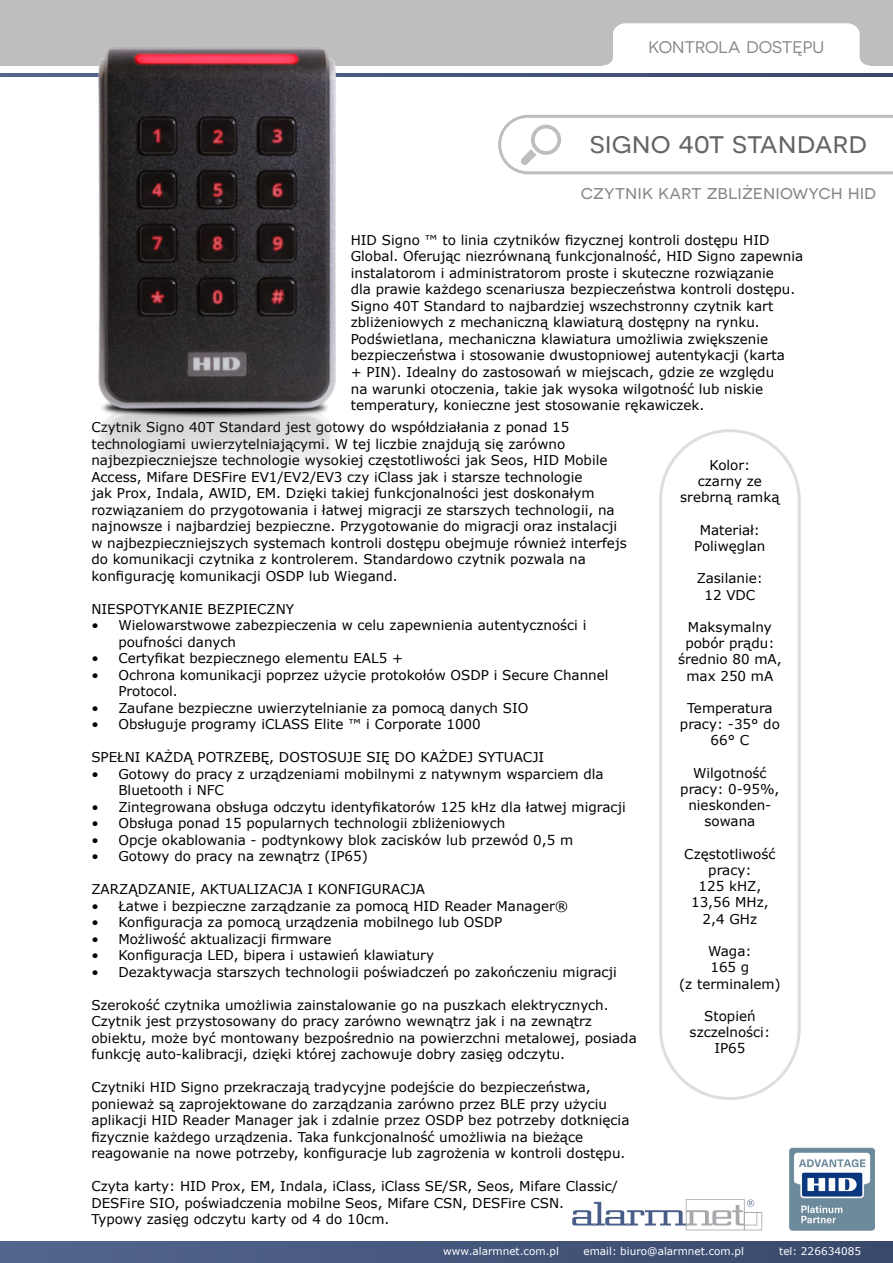
<style>
.page{position:relative;width:893px;height:1263px;background:#fff}
.page>*{position:absolute;margin:0;border:0;box-sizing:border-box;transform-origin:0 0}
.t1{font:30px "Novecentosanswide";color:#646464}
.t2{font:19.5px "Novecentosanswide";color:#878787}
.t3{font:16.8px "Novecentosanswide";color:#878787}
.t4{font:13.5px/16.5px "Verdana";color:#000}
.t5{font:10.5px "Verdana";color:#fff}
</style>
<div class="page">
<div style="left:0;top:0;width:893px;height:65px;background:#bebebe"></div>
<svg style="left:603px;top:23px;width:267px;height:43px;background:#f9f9f9"></svg>
<div style="left:0;top:1242px;width:893px;height:21px;background:linear-gradient(to right,#53668e,#39496b)"></div>
<hr style="left:0;top:74px;width:893px;height:2px;background:#3f5073">
<img style="left:789px;top:1147px;width:85px;height:84px">
<svg style="left:572px;top:1199px;width:190px;height:31px"></svg>
<div style="left:659px;top:429px;width:142px;height:671px;border:3px solid #dedede;border-radius:69px"></div>
<svg style="left:498px;top:115px;width:395px;height:59px"></svg>
<img style="left:0;top:47px;width:450px;height:418px">
<p class="t3" style="left:648px;top:37px;width:177px">KONTROLA DOSTĘPU</p>
<p class="t1" style="left:590px;top:125px;width:279px">signo 40t standard</p>
<p class="t2" style="left:581px;top:181px;width:297px">czytnik kart zbliżeniowych hid</p>
<p class="t4" style="left:351px;top:232px;width:454px">HID Signo ™ to linia czytników fizycznej kontroli dostępu HID Global. Oferując niezrównaną funkcjonalność, HID Signo zapewnia instalatorom i administratorom proste i skuteczne rozwiązanie<br>dla prawie każdego scenariusza bezpieczeństwa kontroli dostępu.<br>Signo 40T Standard to najbardziej wszechstronny czytnik kart zbliżeniowych z mechaniczną klawiaturą dostępny na rynku.<br>Podświetlana, mechaniczna klawiatura umożliwia zwiększenie bezpieczeństwa i stosowanie dwustopniowej autentykacji (karta<br>+ PIN). Idealny do zastosowań w miejscach, gdzie ze względu<br>na warunki otoczenia, takie jak wysoka wilgotność lub niskie temperatury, konieczne jest stosowanie rękawiczek.</p>
<p class="t4" style="left:91px;top:419px;width:537px">Czytnik Signo 40T Standard jest gotowy do współdziałania z ponad 15 technologiami uwierzytelniającymi. W tej liczbie znajdują się zarówno najbezpieczniejsze technologie wysokiej częstotliwości jak Seos, HID Mobile Access, Mifare DESFire EV1/EV2/EV3 czy iClass jak i starsze technologie<br>jak Prox, Indala, AWID, EM. Dzięki takiej funkcjonalności jest doskonałym rozwiązaniem do przygotowania i łatwej migracji ze starszych technologii, na najnowsze i najbardziej bezpieczne. Przygotowanie do migracji oraz instalacji w najbezpieczniejszych systemach kontroli dostępu obejmuje również interfejs do komunikacji czytnika z kontrolerem. Standardowo czytnik pozwala na konfigurację komunikacji OSDP lub Wiegand.</p>
<p class="t4" style="left:91px;top:600px;width:204px">NIESPOTYKANIE BEZPIECZNY</p>
<p class="t4" style="left:118px;top:617px;width:470px;text-indent:-27px">• Wielowarstwowe zabezpieczenia w celu zapewnienia autentyczności i poufności danych</p>
<p class="t4" style="left:91px;top:650px;width:313px">• Certyfikat bezpiecznego elementu EAL5 +</p>
<p class="t4" style="left:118px;top:666px;width:492px;text-indent:-27px">• Ochrona komunikacji poprzez użycie protokołów OSDP i Secure Channel<br>Protocol.</p>
<p class="t4" style="left:91px;top:699px;width:438px">• Zaufane bezpieczne uwierzytelnianie za pomocą danych SIO</p>
<p class="t4" style="left:91px;top:716px;width:391px">• Obsługuje programy iCLASS Elite ™ i Corporate 1000</p>
<p class="t4" style="left:91px;top:749px;width:454px">SPEŁNI KAŻDĄ POTRZEBĘ, DOSTOSUJE SIĘ DO KAŻDEJ SYTUACJI</p>
<p class="t4" style="left:118px;top:765px;width:487px;text-indent:-27px">• Gotowy do pracy z urządzeniami mobilnymi z natywnym wsparciem dla<br>Bluetooth i NFC</p>
<p class="t4" style="left:91px;top:798px;width:536px">• Zintegrowana obsługa odczytu identyfikatorów 125 kHz dla łatwej migracji</p>
<p class="t4" style="left:91px;top:815px;width:415px">• Obsługa ponad 15 popularnych technologii zbliżeniowych</p>
<p class="t4" style="left:91px;top:831px;width:483px">• Opcje okablowania - podtynkowy blok zacisków lub przewód 0,5 m</p>
<p class="t4" style="left:91px;top:848px;width:278px">• Gotowy do pracy na zewnątrz (IP65)</p>
<p class="t4" style="left:91px;top:881px;width:335px">ZARZĄDZANIE, AKTUALIZACJA I KONFIGURACJA</p>
<p class="t4" style="left:91px;top:897px;width:479px">• Łatwe i bezpieczne zarządzanie za pomocą HID Reader Manager®</p>
<p class="t4" style="left:91px;top:914px;width:412px">• Konfiguracja za pomocą urządzenia mobilnego lub OSDP</p>
<p class="t4" style="left:91px;top:930px;width:242px">• Możliwość aktualizacji firmware</p>
<p class="t4" style="left:91px;top:947px;width:344px">• Konfiguracja LED, bipera i ustawień klawiatury</p>
<p class="t4" style="left:91px;top:963px;width:527px">• Dezaktywacja starszych technologii poświadczeń po zakończeniu migracji</p>
<p class="t4" style="left:91px;top:996px;width:547px">Szerokość czytnika umożliwia zainstalowanie go na puszkach elektrycznych.<br>Czytnik jest przystosowany do pracy zarówno wewnątrz jak i na zewnątrz obiektu, może być montowany bezpośrednio na powierzchni metalowej, posiada funkcję auto-kalibracji, dzięki której zachowuje dobry zasięg odczytu.</p>
<p class="t4" style="left:91px;top:1079px;width:540px">Czytniki HID Signo przekraczają tradycyjne podejście do bezpieczeństwa, ponieważ są zaprojektowane do zarządzania zarówno przez BLE przy użyciu aplikacji HID Reader Manager jak i zdalnie przez OSDP bez potrzeby dotknięcia fizycznie każdego urządzenia. Taka funkcjonalność umożliwia na bieżące reagowanie na nowe potrzeby, konfiguracje lub zagrożenia w kontroli dostępu.</p>
<p class="t4" style="left:91px;top:1178px;width:528px">Czyta karty: HID Prox, EM, Indala, iClass, iClass SE/SR, Seos, Mifare Classic/<br>DESFire SIO, poświadczenia mobilne Seos, Mifare CSN, DESFire CSN.</p>
<p class="t4" style="left:91px;top:1211px;width:300px">Typowy zasięg odczytu karty od 4 do 10cm.</p>
<p class="t4" style="left:709px;top:457px;width:42px">Kolor:</p>
<p class="t4" style="left:680px;top:473px;width:101px;text-align:center">czarny ze srebrną ramką</p>
<p class="t4" style="left:700px;top:521px;width:62px">Materiał:</p>
<p class="t4" style="left:694px;top:538px;width:73px">Poliwęglan</p>
<p class="t4" style="left:697px;top:570px;width:67px">Zasilanie:</p>
<p class="t4" style="left:704px;top:586px;width:52px">12 VDC</p>
<p class="t4" style="left:688px;top:619px;width:85px">Maksymalny</p>
<p class="t4" style="left:685px;top:635px;width:91px">pobór prądu:</p>
<p class="t4" style="left:678px;top:651px;width:105px">średnio 80 mA,</p>
<p class="t4" style="left:686px;top:667px;width:88px">max 250 mA</p>
<p class="t4" style="left:680px;top:700px;width:101px;text-align:center">Temperatura pracy: -35° do<br>66° C</p>
<p class="t4" style="left:680px;top:765px;width:101px;text-align:center">Wilgotność pracy: 0-95%, nieskonden-</p>
<p class="t4" style="left:704px;top:813px;width:52px">sowana</p>
<p class="t4" style="left:684px;top:846px;width:93px;text-align:center">Częstotliwość pracy:</p>
<p class="t4" style="left:698px;top:878px;width:64px">125 kHZ,</p>
<p class="t4" style="left:691px;top:894px;width:79px">13,56 MHz,</p>
<p class="t4" style="left:703px;top:910px;width:56px">2,4 GHz</p>
<p class="t4" style="left:708px;top:943px;width:45px">Waga:</p>
<p class="t4" style="left:710px;top:959px;width:40px">165 g</p>
<p class="t4" style="left:679px;top:975px;width:103px">(z terminalem)</p>
<p class="t4" style="left:704px;top:1007px;width:53px">Stopień</p>
<p class="t4" style="left:690px;top:1024px;width:82px">szczelności:</p>
<p class="t4" style="left:714px;top:1040px;width:32px">IP65</p>
<p class="t5" style="left:443px;top:1244px;width:117px">www.alarmnet.com.pl</p>
<p class="t5" style="left:583px;top:1244px;width:162px">email: biuro@alarmnet.com.pl</p>
<p class="t5" style="left:779px;top:1244px;width:83px">tel: 226634085</p>
</div>
